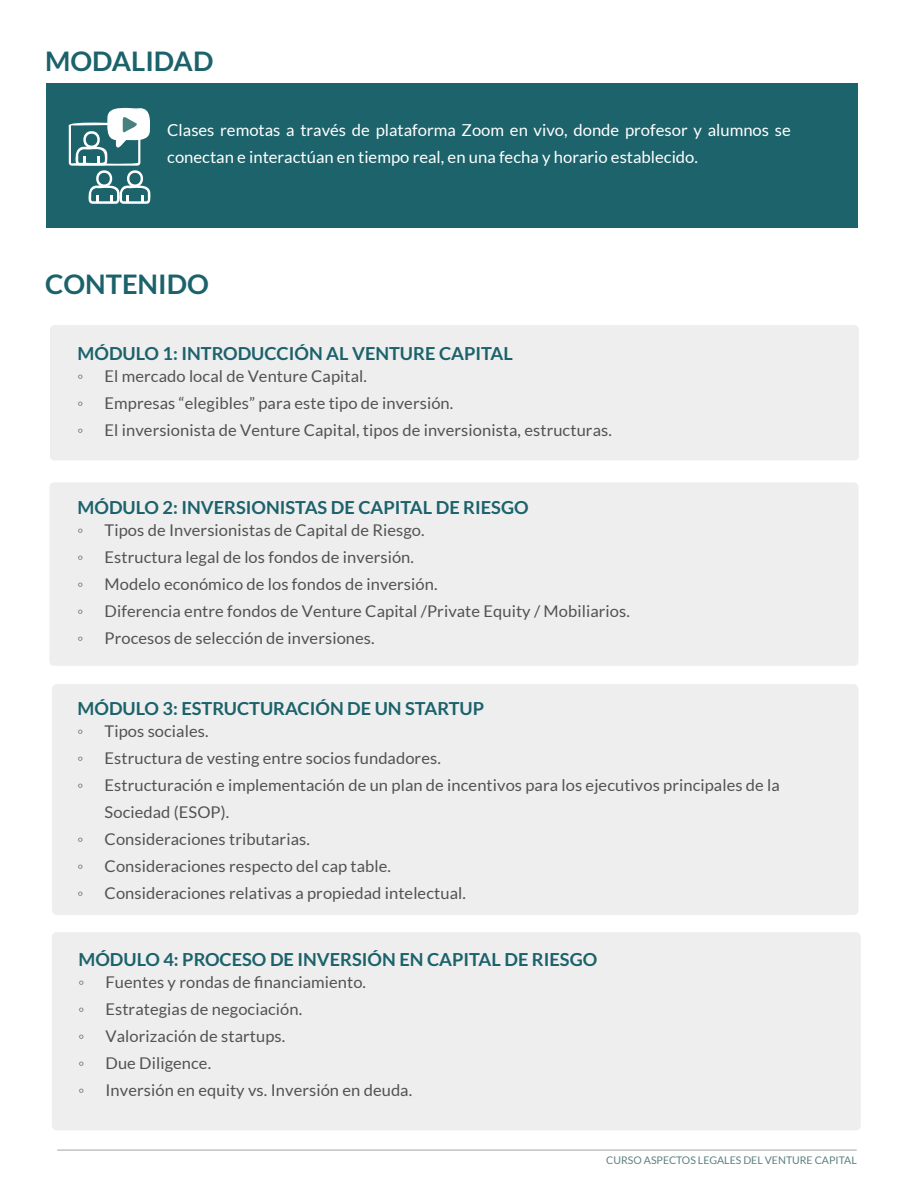
<style>
.page{position:relative;width:918px;height:1188px;background:#fff}
.page>*{position:absolute;margin:0;border:0;box-sizing:border-box;transform-origin:0 0}
.t1{font:700 27px "Lato";color:#1b626b}
.t2{font:700 18px "Lato";color:#1b626b}
.t3{font:16.5px/27px "Lato";color:#fff}
.t4{font:16.2px/27px "Lato";letter-spacing:.005em;color:#525251}
.t5{font:16.2px "Times New Roman";color:#525251}
.t6{font:10.5px "Lato";color:#5b8080}
</style>
<div class="page">
<hr style="left:57px;top:1150px;width:800px;height:1px;background:#a4a4a4">
<div style="left:50px;top:325px;width:809px;height:135px;background:#eee;border-radius:5px"></div>
<div style="left:49px;top:482px;width:809px;height:184px;background:#eee;border-radius:5px"></div>
<div style="left:52px;top:684px;width:806px;height:231px;background:#eee;border-radius:5px"></div>
<div style="left:52px;top:932px;width:809px;height:198px;background:#eee;border-radius:5px"></div>
<div style="left:47px;top:83px;width:811px;height:144px;background:#1c636b"></div>
<svg style="left:68px;top:107px;width:83px;height:97px"></svg>
<h1 class="t1" style="left:45px;top:46px;width:170px">MODALIDAD</h1>
<p class="t3" style="left:167px;top:117px;width:625px">Clases remotas a través de plataforma Zoom en vivo, donde profesor y alumnos se conectan e interactúan en tiempo real, en una fecha y horario establecido.</p>
<h1 class="t1" style="left:45px;top:269px;width:165px">CONTENIDO</h1>
<p class="t2" style="left:78px;top:343px;width:437px">MÓDULO 1: INTRODUCCIÓN AL VENTURE CAPITAL</p>
<p class="t5" style="left:78px;top:366px;width:7px">◦</p>
<p class="t4" style="left:105px;top:363px;width:264px">El mercado local de Venture Capital.</p>
<p class="t5" style="left:78px;top:393px;width:7px">◦</p>
<p class="t4" style="left:105px;top:390px;width:350px">Empresas “elegibles” para este tipo de inversión.</p>
<p class="t5" style="left:78px;top:420px;width:7px">◦</p>
<p class="t4" style="left:105px;top:417px;width:509px">El inversionista de Venture Capital, tipos de inversionista, estructuras.</p>
<p class="t2" style="left:78px;top:497px;width:453px">MÓDULO 2: INVERSIONISTAS DE CAPITAL DE RIESGO</p>
<p class="t5" style="left:78px;top:519px;width:7px">◦</p>
<p class="t4" style="left:105px;top:516px;width:322px">Tipos de Inversionistas de Capital de Riesgo.</p>
<p class="t5" style="left:78px;top:546px;width:7px">◦</p>
<p class="t4" style="left:105px;top:543px;width:311px">Estructura legal de los fondos de inversión.</p>
<p class="t5" style="left:78px;top:573px;width:7px">◦</p>
<p class="t4" style="left:105px;top:570px;width:334px">Modelo económico de los fondos de inversión.</p>
<p class="t5" style="left:78px;top:600px;width:7px">◦</p>
<p class="t4" style="left:105px;top:597px;width:527px">Diferencia entre fondos de Venture Capital /Private Equity / Mobiliarios.</p>
<p class="t5" style="left:78px;top:627px;width:7px">◦</p>
<p class="t4" style="left:105px;top:624px;width:272px">Procesos de selección de inversiones.</p>
<p class="t2" style="left:78px;top:698px;width:408px">MÓDULO 3: ESTRUCTURACIÓN DE UN STARTUP</p>
<p class="t5" style="left:78px;top:721px;width:7px">◦</p>
<p class="t4" style="left:105px;top:718px;width:105px">Tipos sociales.</p>
<p class="t5" style="left:78px;top:748px;width:7px">◦</p>
<p class="t4" style="left:105px;top:745px;width:338px">Estructura de vesting entre socios fundadores.</p>
<p class="t5" style="left:78px;top:775px;width:7px">◦</p>
<p class="t4" style="left:105px;top:772px;width:677px">Estructuración e implementación de un plan de incentivos para los ejecutivos principales de la<br>Sociedad (ESOP).</p>
<p class="t5" style="left:78px;top:829px;width:7px">◦</p>
<p class="t4" style="left:105px;top:826px;width:207px">Consideraciones tributarias.</p>
<p class="t5" style="left:78px;top:856px;width:7px">◦</p>
<p class="t4" style="left:105px;top:853px;width:288px">Consideraciones respecto del cap table.</p>
<p class="t5" style="left:78px;top:883px;width:7px">◦</p>
<p class="t4" style="left:105px;top:880px;width:363px">Consideraciones relativas a propiedad intelectual.</p>
<p class="t2" style="left:79px;top:950px;width:520px">MÓDULO 4: PROCESO DE INVERSIÓN EN CAPITAL DE RIESGO</p>
<p class="t5" style="left:79px;top:972px;width:7px">◦</p>
<p class="t4" style="left:106px;top:969px;width:262px">Fuentes y rondas de financiamiento.</p>
<p class="t5" style="left:79px;top:999px;width:7px">◦</p>
<p class="t4" style="left:106px;top:996px;width:198px">Estrategias de negociación.</p>
<p class="t5" style="left:79px;top:1026px;width:7px">◦</p>
<p class="t4" style="left:106px;top:1023px;width:181px">Valorización de startups.</p>
<p class="t5" style="left:79px;top:1053px;width:7px">◦</p>
<p class="t4" style="left:106px;top:1050px;width:107px">Due Diligence.</p>
<p class="t5" style="left:79px;top:1080px;width:7px">◦</p>
<p class="t4" style="left:106px;top:1077px;width:308px">Inversión en equity vs. Inversión en deuda.</p>
<p class="t6" style="left:606px;top:1154px;width:252px">CURSO ASPECTOS LEGALES DEL VENTURE CAPITAL</p>
</div>
